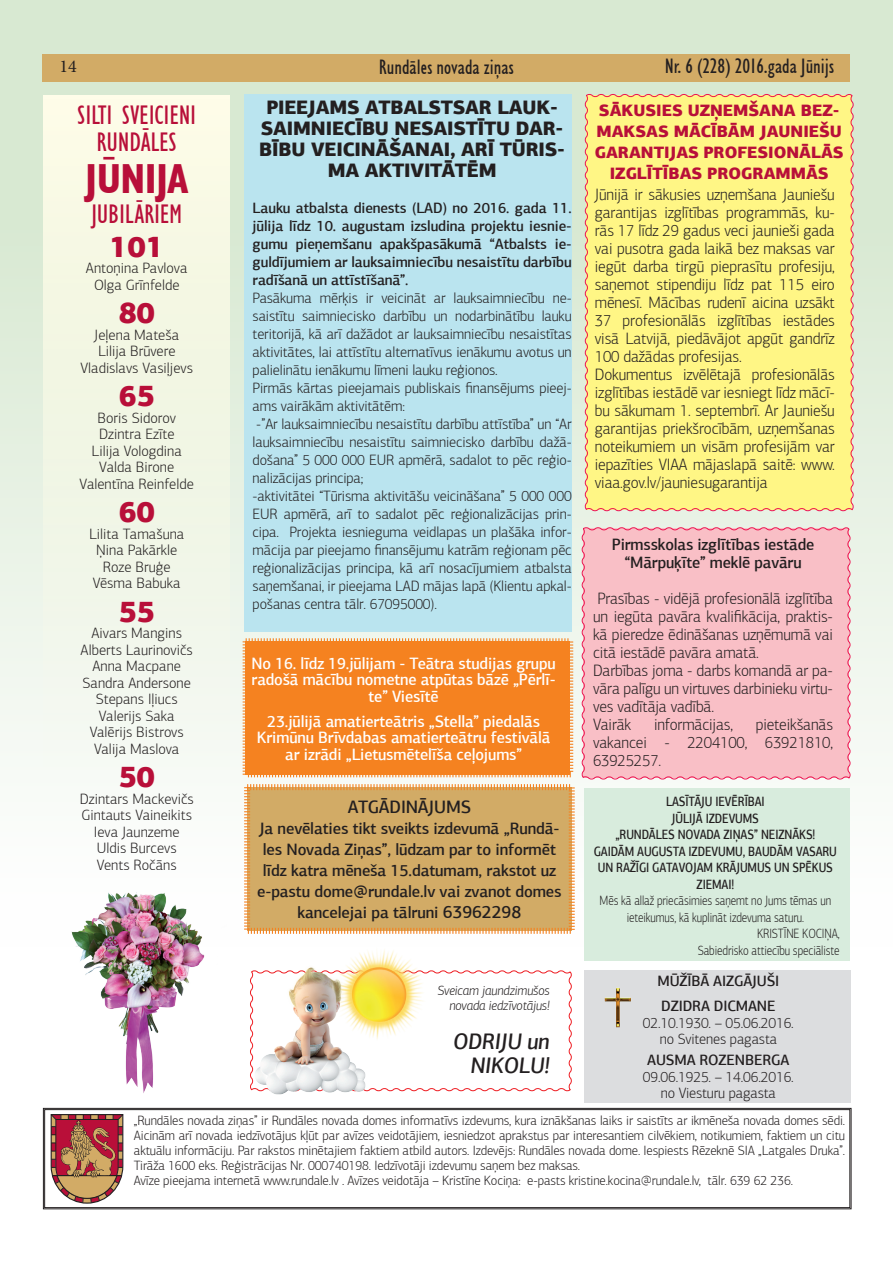
<style>
.page{position:relative;width:893px;height:1263px;background:#fff}
.page>*{position:absolute;margin:0;border:0;box-sizing:border-box;transform-origin:0 0}
.t1{font:700 condensed 42px "Humanist 521 TL";letter-spacing:-.01em;color:#b80f39}
.t2{font:900 30px "PF Agora Sans Pro";color:#b80f39}
.t3{font:condensed 27px/27px "Humanist 521 TL";letter-spacing:-.01em;color:#b80f39;text-align:center}
.t4{font:italic 500 22.5px/24px "PF Agora Sans Pro";letter-spacing:-.01em;color:#231f20;text-align:right}
.t5{font:condensed 21px "Humanist 521 TL";color:#231f20}
.t6{font:900 19.5px/21px "PF Agora Sans Pro";letter-spacing:-.01em;color:#231f20;text-align:center}
.t7{font:500 18px "PF Agora Sans Pro";letter-spacing:-.01em;color:#231f20}
.t8{font:18px "Minion Pro";color:#231f20}
.t9{font:300 16.5px/18px "PF Agora Sans Pro";letter-spacing:-.01em;color:#231f20;scale:.95 1}
.t10{font:500 16.5px/16.5px "PF Agora Sans Pro";letter-spacing:-.01em;color:#fff;text-align:center;scale:.95 1}
.t11{font:500 16.5px/21px "PF Agora Sans Pro";letter-spacing:-.01em;color:#231f20;text-align:center}
.t12{font:900 16.5px/21px "PF Agora Sans Pro";color:#b80f39;text-align:center}
.t13{font:500 16.5px/18px "PF Agora Sans Pro";letter-spacing:-.01em;color:#231f20;text-align:center;scale:.95 1}
.t14{font:300 15px/16.5px "PF Agora Sans Pro";letter-spacing:-.01em;color:#231f20;text-align:center}
.t15{font:500 15px/18px "PF Agora Sans Pro";letter-spacing:-.01em;color:#231f20}
.t16{font:300 13.5px/15px "PF Agora Sans Pro";letter-spacing:-.01em;color:#231f20;scale:.96 1}
.t17{font:500 13.5px/16.5px "PF Agora Sans Pro";letter-spacing:-.01em;color:#231f20;text-align:center;scale:.83 1}
.t18{font:300 13.5px "PF Agora Sans Pro";letter-spacing:-.01em;color:#231f20;scale:.83 1}
.t19{font:italic 300 13.5px/15px "PF Agora Sans Pro";letter-spacing:-.01em;color:#231f20;text-align:right}
.s1{font-size:18px}
</style>
<div class="page">
<div style="left:0;top:0;width:893px;height:947px;background:linear-gradient(to bottom,#d1e5c9,#fefefe)"></div>
<div style="left:581px;top:526px;width:270px;height:254px;background:#f9bfc6"></div>
<div style="left:43px;top:95px;width:187px;height:996px;background:linear-gradient(to bottom,#f3f6dd,#fbfdff)"></div>
<div style="left:43px;top:54px;width:807px;height:27px;background:#d2ab66"></div>
<svg style="left:43px;top:1108px;width:808px;height:101px"></svg>
<div style="left:45px;top:1109px;width:805px;height:99px;border:1px solid #231f20"></div>
<svg style="left:250px;top:970px;width:322px;height:122px"></svg>
<svg style="left:241px;top:637px;width:333px;height:141px;background:#f4882b"></svg>
<img style="left:59px;top:885px;width:167px;height:208px">
<div style="left:585px;top:970px;width:266px;height:133px;background:#dcdddf"></div>
<img style="left:331px;top:946px;width:96px;height:96px">
<svg style="left:243px;top:783px;width:333px;height:152px;background:#d5af6d"></svg>
<img style="left:604px;top:988px;width:27px;height:39px">
<img style="left:254px;top:964px;width:112px;height:130px">
<div style="left:244px;top:94px;width:328px;height:537px;background:#bae4ef"></div>
<div style="left:584px;top:789px;width:266px;height:172px;background:#d8ecdd"></div>
<div style="left:584px;top:93px;width:271px;height:419px;background:#fff685"></div>
<p class="t8" style="left:59px;top:54px;width:19px">14</p>
<h3 class="t5" style="left:379px;top:55px;width:137px">Rundāles novada ziņas</h3>
<h3 class="t5" style="left:665px;top:54px;width:171px">Nr. 6 (228) 2016.gada Jūnijs</h3>
<h3 class="t3" style="left:77px;top:101px;width:121px">SILTI SVEICIENI<br>RUNDĀLES</h3>
<h1 class="t1" style="left:85px;top:153px;width:105px">JŪNIJA</h1>
<h3 class="t3" style="left:91px;top:200px;width:93px">JUBILĀRIEM</h3>
<h2 class="t2" style="left:110px;top:226px;width:56px">101</h2>
<p class="t14" style="left:86px;top:260px;width:103px">Antoņina Pavlova<br>Olga Grīnfelde</p>
<h2 class="t2" style="left:119px;top:293px;width:38px">80</h2>
<p class="t14" style="left:80px;top:326px;width:114px">Jeļena Mateša<br>Lilija Brūvere<br>Vladislavs Vasiļjevs</p>
<h2 class="t2" style="left:119px;top:376px;width:38px">65</h2>
<p class="t14" style="left:80px;top:409px;width:116px">Boris Sidorov<br>Dzintra Ezīte<br>Lilija Vologdina<br>Valda Birone<br>Valentīna Reinfelde</p>
<h2 class="t2" style="left:119px;top:492px;width:38px">60</h2>
<p class="t14" style="left:89px;top:525px;width:97px">Lilita Tamašuna<br>Ņina Pakārkle<br>Roze Bruģe<br>Vēsma Babuka</p>
<h2 class="t2" style="left:119px;top:591px;width:38px">55</h2>
<p class="t14" style="left:81px;top:625px;width:114px">Aivars Mangins<br>Alberts Laurinovičs<br>Anna Macpane<br>Sandra Andersone<br>Stepans Iļiucs<br>Valerijs Saka<br>Valērijs Bistrovs<br>Valija Maslova</p>
<h2 class="t2" style="left:119px;top:757px;width:38px">50</h2>
<p class="t14" style="left:80px;top:790px;width:116px">Dzintars Mackevičs<br>Gintauts Vaineikits<br>Ieva Jaunzeme<br>Uldis Burcevs<br>Vents Ročāns</p>
<h3 class="t6" style="left:259px;top:96px;width:307px">PIEEJAMS ATBALSTSAR LAUK-<br>SAIMNIECĪBU NESAISTĪTU DAR-<br>BĪBU VEICINĀŠANAI, ARĪ TŪRIS-<br>MA AKTIVITĀTĒM</h3>
<p class="t15" style="left:253px;top:198px;width:321px;text-align:justify">Lauku atbalsta dienests (LAD) no 2016. gada 11. jūlija līdz 10. augustam izsludina projektu iesnie&shy;gumu pieņemšanu apakšpasākumā “Atbalsts ie&shy;guldījumiem ar lauksaimniecību nesaistītu darbību radīšanā un attīstīšanā”.</p>
<p class="t14" style="left:253px;top:289px;width:321px;line-height:18px;text-align:left">Pasākuma mērķis ir veicināt ar lauksaimniecību ne&shy;saistītu saimniecisko darbību un nodarbinātību lauku teritorijā, kā arī dažādot ar lauksaimniecību nesaistītas aktivitātes, lai attīstītu alternatīvus ienākumu avotus un palielinātu ienākumu līmeni lauku reģionos.<br>Pirmās kārtas pieejamais publiskais finansējums pieej&shy;ams vairākām aktivitātēm:<br>-”Ar lauksaimniecību nesaistītu darbību attīstība” un “Ar lauksaimniecību nesaistītu saimniecisko darbību dažā&shy;došana” 5 000 000 EUR apmērā, sadalot to pēc reģio&shy;nalizācijas principa;<br>-aktivitātei “Tūrisma aktivitāšu veicināšana” 5 000 000<br>EUR apmērā, arī to sadalot pēc reģionalizācijas prin&shy;cipa. Projekta iesnieguma veidlapas un plašāka infor&shy;mācija par pieejamo finansējumu katrām reģionam pēc reģionalizācijas principa, kā arī nosacījumiem atbalsta saņemšanai, ir pieejama LAD mājas lapā (Klientu apkal&shy;pošanas centra tālr. 67095000).</p>
<p class="t10" style="left:252px;top:654px;width:322px">No 16. līdz 19.jūlijam - Teātra studijas grupu radošā mācību nometne atpūtas bāzē „Pērlī&shy;te” Viesītē</p>
<p class="t10" style="left:257px;top:712px;width:310px">23.jūlijā amatierteātris „Stella” piedalās<br>Krimūnu Brīvdabas amatierteātru festivālā ar izrādi „Lietusmētelīša ceļojums”</p>
<p class="t7" style="left:348px;top:796px;width:125px">ATGĀDINĀJUMS</p>
<p class="t11" style="left:257px;top:818px;width:306px">Ja nevēlaties tikt sveikts izdevumā „Rundā&shy;les Novada Ziņas”, lūdzam par to informēt līdz katra mēneša 15.datumam, rakstot uz e-pastu dome@rundale.lv vai zvanot domes kancelejai pa tālruni <span class="s1">63962298</span></p>
<p class="t19" style="left:437px;top:983px;width:114px">Sveicam jaundzimušos novada iedzīvotājus!</p>
<h3 class="t4" style="left:453px;top:1030px;width:98px">ODRIJU un<br>NIKOLU!</h3>
<p class="t12" style="left:595px;top:100px;width:250px">SĀKUSIES UZŅEMŠANA BEZ-<br>MAKSAS MĀCĪBĀM JAUNIEŠU<br>GARANTIJAS PROFESIONĀLĀS<br>IZGLĪTĪBAS PROGRAMMĀS</p>
<p class="t9" style="left:595px;top:185px;width:254px">Jūnijā ir sākusies uzņemšana Jauniešu garantijas izglītības programmās, ku&shy;rās 17 līdz 29 gadus veci jaunieši gada vai pusotra gada laikā bez maksas var iegūt darba tirgū pieprasītu profesiju, saņemot stipendiju līdz pat 115 eiro mēnesī. Mācības rudenī aicina uzsākt 37 profesionālās izglītības iestādes visā Latvijā, piedāvājot apgūt gandrīz 100 dažādas profesijas.<br>Dokumentus izvēlētajā profesionālās izglītības iestādē var iesniegt līdz mācī&shy;bu sākumam 1. septembrī. Ar Jauniešu garantijas priekšrocībām, uzņemšanas noteikumiem un visām profesijām var iepazīties VIAA mājaslapā saitē: www. viaa.gov.lv/jauniesugarantija</p>
<p class="t13" style="left:612px;top:535px;width:215px">Pirmsskolas izglītības iestāde “Mārpuķīte” meklē pavāru</p>
<p class="t9" style="left:593px;top:590px;width:254px">Prasības - vidējā profesionālā izglītība un iegūta pavāra kvalifikācija, praktis&shy;kā pieredze ēdināšanas uzņēmumā vai citā iestādē pavāra amatā.<br>Darbības joma - darbs komandā ar pa&shy;vāra palīgu un virtuves darbinieku virtu&shy;ves vadītāja vadībā.<br>Vairāk</p>
<p class="t9" style="left:654px;top:716px;width:85px">informācijas,</p>
<p class="t9" style="left:593px;top:716px;width:254px;text-align:justify;text-indent:163px">pieteikšanās vakancei - 2204100, 63921810, 63925257.</p>
<p class="t17" style="left:594px;top:793px;width:294px">LASĪTĀJU IEVĒRĪBAI<br>JŪLIJĀ IZDEVUMS<br>„RUNDĀLES NOVADA ZIŅAS” NEIZNĀKS!<br>GAIDĀM AUGUSTA IZDEVUMU, BAUDĀM VASARU<br>UN RAŽĪGI GATAVOJAM KRĀJUMUS UN SPĒKUS<br>ZIEMAI!</p>
<p class="t18" style="left:600px;top:893px;width:281px">Mēs kā allaž priecāsimies saņemt no Jums tēmas un</p>
<p class="t18" style="left:627px;top:909px;width:215px">ieteikumus, kā kuplināt izdevuma saturu.</p>
<p class="t18" style="left:757px;top:926px;width:101px">KRISTĪNE KOCIŅA,</p>
<p class="t18" style="left:698px;top:942px;width:172px">Sabiedrisko attiecību speciāliste</p>
<p class="t15" style="left:657px;top:969px;width:123px;line-height:25px">MŪŽĪBĀ AIZGĀJUŠI<br>DZIDRA DICMANE</p>
<p class="t14" style="left:643px;top:1015px;width:152px">02.10.1930. – 05.06.2016. no Svitenes pagasta</p>
<p class="t15" style="left:647px;top:1051px;width:144px">AUSMA ROZENBERGA</p>
<p class="t14" style="left:643px;top:1068px;width:152px">09.06.1925. – 14.06.2016. no Viesturu pagasta</p>
<p class="t16" style="left:134px;top:1113px;width:742px">„Rundāles novada ziņas” ir Rundāles novada domes informatīvs izdevums, kura iznākšanas laiks ir saistīts ar ikmēneša novada domes sēdi.<br>Aicinām arī novada iedzīvotājus kļūt par avīzes veidotājiem, iesniedzot aprakstus par interesantiem cilvēkiem, notikumiem, faktiem un citu aktuālu informāciju. Par rakstos minētajiem faktiem atbild autors. Izdevējs: Rundāles novada dome. Iespiests Rēzeknē SIA „Latgales Druka”.<br>Tirāža 1600 eks. Reģistrācijas Nr. 000740198. Iedzīvotāji izdevumu saņem bez maksas.<br>Avīze pieejama internetā www.rundale.lv . Avīzes veidotāja – Kristīne Kociņa: e-pasts kristine.kocina@rundale.lv, tālr. 639 62 236.</p>
</div>
